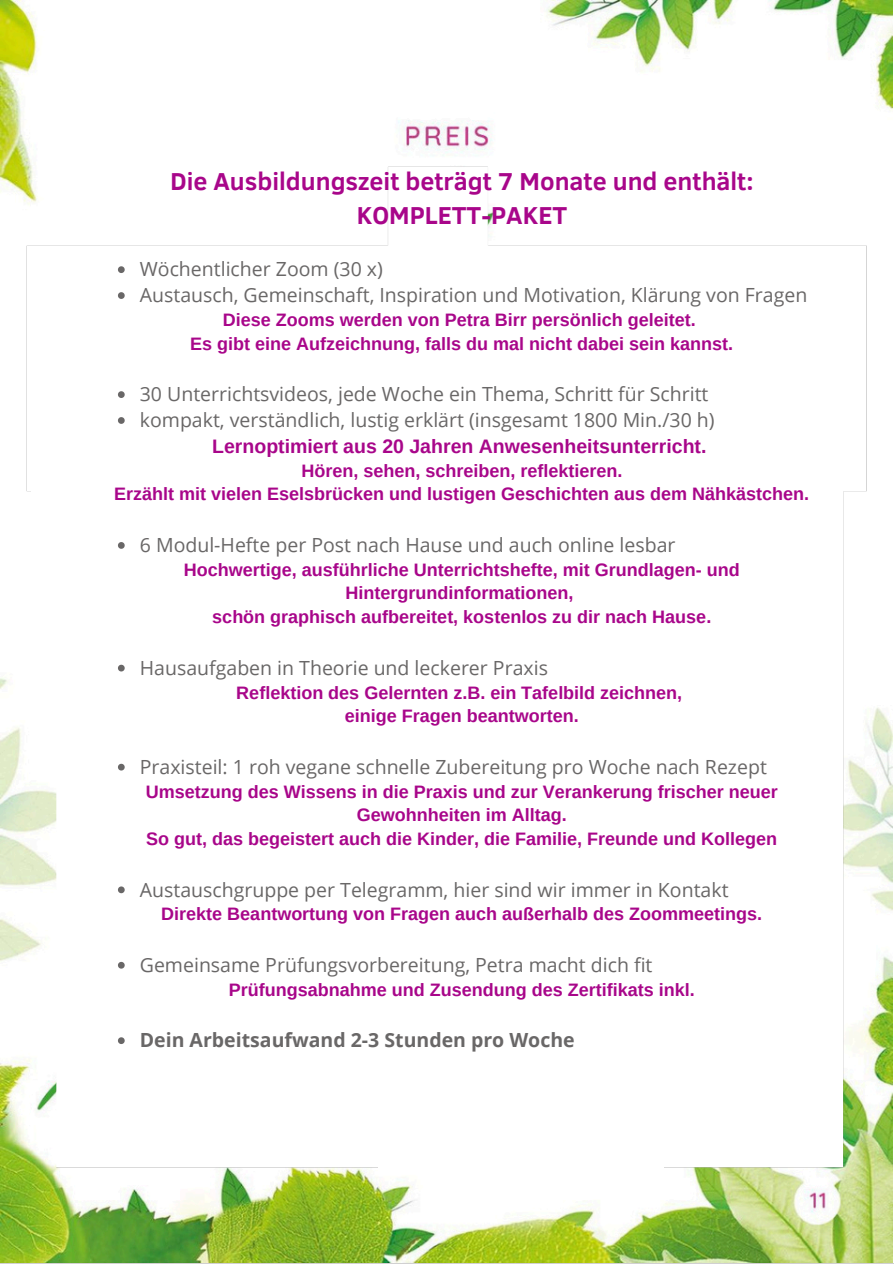
<style>
.page{position:relative;width:894px;height:1264px;background:#fff}
.page>*{position:absolute;margin:0;border:0;box-sizing:border-box;transform-origin:0 0}
.t1{font:700 25.2px/33.8px "Clear Sans";color:#a8068a;text-align:center}
.t2{font:19.5px "Open Sans";color:#696767}
.t3{font:700 19.5px "Arimo";color:#a8068a}
.t4{font:700 19.5px "Open Sans";color:#696767}
.t5{font:700 18px/23.7px "Arimo";color:#a8068a;text-align:center}
</style>
<div class="page">
<img style="left:0;top:0;width:892px;height:1262px">
<img style="left:19px;top:159px;width:854px;height:1015px">
<div style="left:31px;top:260px;width:99px;height:240px;background:#fff"></div>
<div style="left:378px;top:1112px;width:285px;height:62px;background:#fff"></div>
<svg style="left:118px;top:266px;width:7px;height:7px"></svg>
<svg style="left:118px;top:292px;width:7px;height:7px"></svg>
<svg style="left:118px;top:391px;width:7px;height:7px"></svg>
<svg style="left:118px;top:417px;width:7px;height:7px"></svg>
<svg style="left:118px;top:542px;width:7px;height:7px"></svg>
<svg style="left:118px;top:664px;width:7px;height:7px"></svg>
<svg style="left:118px;top:763px;width:7px;height:7px"></svg>
<svg style="left:118px;top:886px;width:7px;height:7px"></svg>
<svg style="left:118px;top:961px;width:7px;height:7px"></svg>
<svg style="left:118px;top:1037px;width:7px;height:7px"></svg>
<p class="t1" style="left:170px;top:163px;width:584px">Die Ausbildungszeit beträgt 7 Monate und enthält:<br>KOMPLETT-PAKET</p>
<p class="t2" style="left:140px;top:255px;width:244px">Wöchentlicher Zoom (30 x)</p>
<h1 class="t2" style="left:140px;top:281px;width:668px">Austausch, Gemeinschaft, Inspiration und Motivation, Klärung von Fragen</h1>
<p class="t5" style="left:190px;top:308px;width:544px">Diese Zooms werden von Petra Birr persönlich geleitet.<br>Es gibt eine Aufzeichnung, falls du mal nicht dabei sein kannst.</p>
<p class="t2" style="left:140px;top:380px;width:570px">30 Unterrichtsvideos, jede Woche ein Thema, Schritt für Schritt</p>
<h2 class="t2" style="left:140px;top:406px;width:576px">kompakt, verständlich, lustig erklärt (insgesamt 1800 Min./30 h)</h2>
<p class="t3" style="left:212px;top:435px;width:495px">Lernoptimiert aus 20 Jahren Anwesenheitsunterricht.</p>
<p class="t5" style="left:114px;top:458px;width:696px">Hören, sehen, schreiben, reflektieren.<br>Erzählt mit vielen Eselsbrücken und lustigen Geschichten aus dem Nähkästchen.</p>
<p class="t2" style="left:140px;top:531px;width:537px">6 Modul-Hefte per Post nach Hause und auch online lesbar</p>
<h2 class="t5" style="left:184px;top:557px;width:557px">Hochwertige, ausführliche Unterrichtshefte, mit Grundlagen- und<br>Hintergrundinformationen,<br>schön graphisch aufbereitet, kostenlos zu dir nach Hause.</h2>
<p class="t2" style="left:140px;top:654px;width:409px">Hausaufgaben in Theorie und leckerer Praxis</p>
<h2 class="t5" style="left:236px;top:680px;width:447px">Reflektion des Gelernten z.B. ein Tafelbild zeichnen, einige Fragen beantworten.</h2>
<p class="t2" style="left:140px;top:753px;width:628px">Praxisteil: 1 roh vegane schnelle Zubereitung pro Woche nach Rezept</p>
<h2 class="t5" style="left:146px;top:779px;width:633px">Umsetzung des Wissens in die Praxis und zur Verankerung frischer neuer<br>Gewohnheiten im Alltag.<br>So gut, das begeistert auch die Kinder, die Familie, Freunde und Kollegen</h2>
<p class="t2" style="left:140px;top:875px;width:590px">Austauschgruppe per Telegramm, hier sind wir immer in Kontakt</p>
<h2 class="t5" style="left:161px;top:902px;width:602px">Direkte Beantwortung von Fragen auch außerhalb des Zoommeetings.</h2>
<p class="t2" style="left:140px;top:951px;width:514px">Gemeinsame Prüfungsvorbereitung, Petra macht dich fit</p>
<h2 class="t5" style="left:229px;top:977px;width:467px">Prüfungsabnahme und Zusendung des Zertifikats inkl.</h2>
<p class="t4" style="left:140px;top:1026px;width:436px">Dein Arbeitsaufwand 2-3 Stunden pro Woche</p>
</div>
